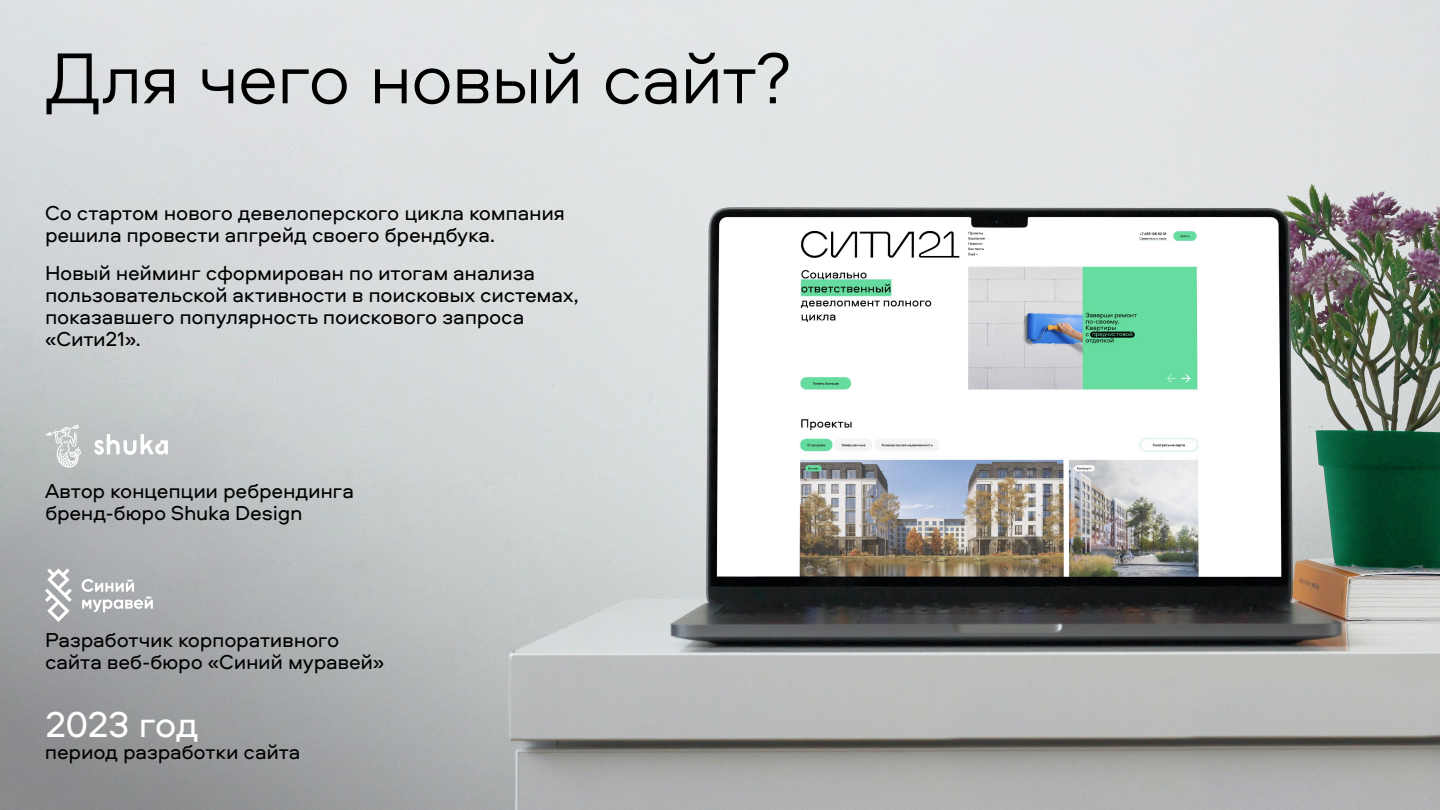
<style>
.page{position:relative;width:1440px;height:810px;background:#fff}
.page>*{position:absolute;margin:0;border:0;box-sizing:border-box;transform-origin:0 0}
.t1{font:300 75px "Aeroport";letter-spacing:-.03em;color:#000}
.t2{font:37.5px "Aeroport";letter-spacing:-.03em;color:#fff}
.t3{font:21px/21.8px "Aeroport";letter-spacing:-.015em;color:#000}
</style>
<div class="page">
<img style="left:0;top:0;width:1440px;height:810px">
<svg style="left:45px;top:425px;width:36px;height:43px"></svg>
<svg style="left:94px;top:434px;width:74px;height:21px"></svg>
<svg style="left:82px;top:579px;width:71px;height:33px"></svg>
<svg style="left:45px;top:569px;width:27px;height:53px"></svg>
<h1 class="t1" style="left:45px;top:28px;width:750px">Для чего новый сайт?</h1>
<p class="t3" style="left:45px;top:201px;width:522px">Со стартом нового девелоперского цикла компания решила провести апгрейд своего брендбука.</p>
<p class="t3" style="left:45px;top:261px;width:535px">Новый нейминг сформирован по итогам анализа пользовательской активности в поисковых системах, показавшего популярность поискового запроса «Сити21».</p>
<p class="t3" style="left:45px;top:479px;width:310px">Автор концепции ребрендинга бренд-бюро Shuka Design</p>
<p class="t3" style="left:45px;top:628px;width:341px">Разработчик корпоративного сайта веб-бюро «Синий муравей»</p>
<h2 class="t2" style="left:45px;top:699px;width:155px">2023 год</h2>
<p class="t3" style="left:45px;top:740px;width:257px">период разработки сайта</p>
</div>
